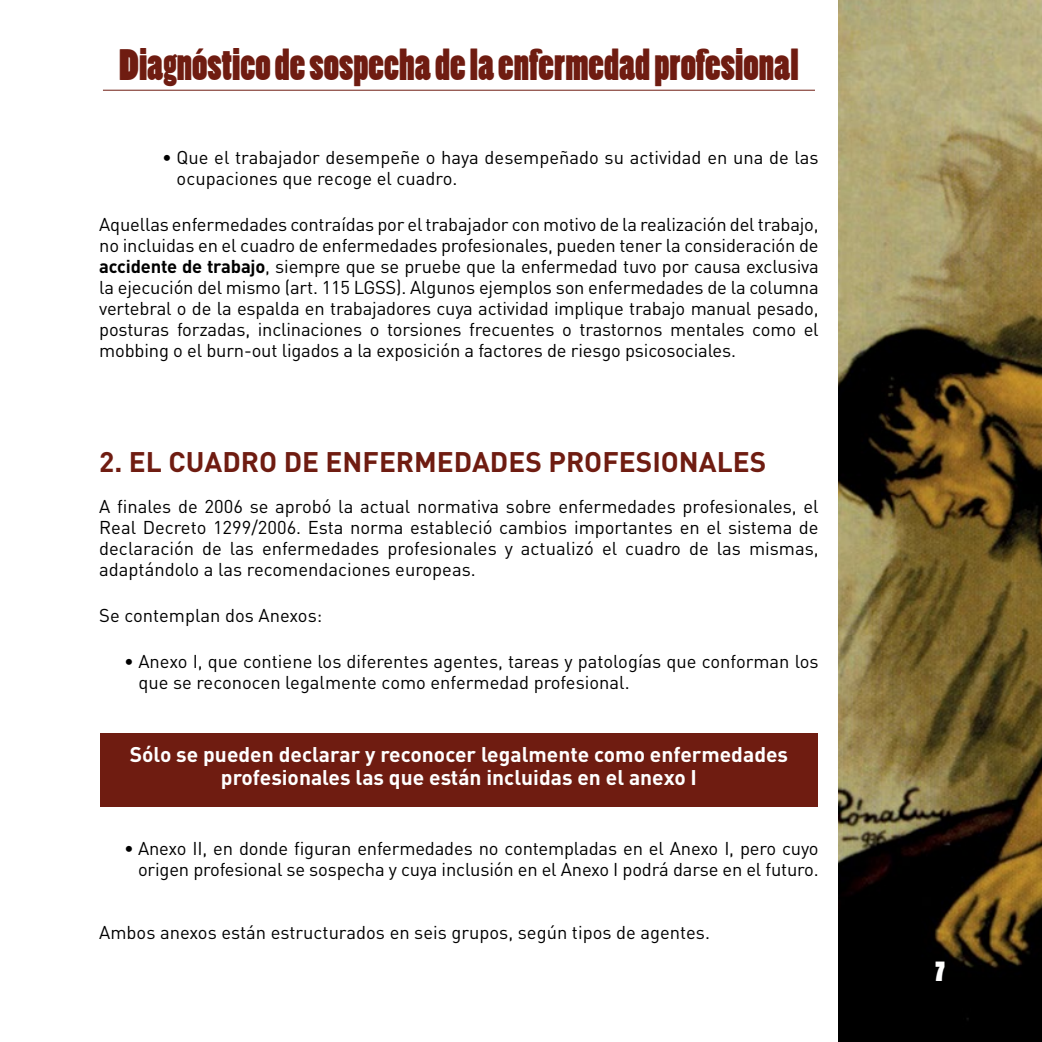
<style>
.page{position:relative;width:1042px;height:1042px;background:#fff}
.page>*{position:absolute;margin:0;border:0;box-sizing:border-box;transform-origin:0 0}
.t1{font:41.12px "Poplar Std";color:#6f1c11}
.t2{font:700 28px "DIN";color:#6f1c11}
.t3{font:26.25px "Poplar Std";color:#fff}
.t4{font:700 21px/23.1px "DIN";color:#fff;text-align:center}
.t5{font:18.38px/21px "DIN";color:#000}
.s1{font-weight:700}
</style>
<div class="page">
<img style="left:838px;top:0;width:204px;height:1042px">
<hr style="left:103px;top:90px;width:712px;height:1px;background:#6f1c11">
<div style="left:100px;top:733px;width:718px;height:73px;background:#6f1c11"></div>
<h1 class="t1" style="left:119px;top:42px;width:681px">Diagnóstico de sospecha de la enfermedad profesional</h1>
<p class="t5" style="left:177px;top:146px;width:643px;text-indent:-14px">• Que el trabajador desempeñe o haya desempeñado su actividad en una de las ocupaciones que recoge el cuadro.</p>
<p class="t5" style="left:99px;top:213px;width:721px;text-align:justify">Aquellas enfermedades contraídas por el trabajador con motivo de la realización del trabajo, no incluidas en el cuadro de enfermedades profesionales, pueden tener la consideración de <span class="s1">accidente de trabajo</span>, siempre que se pruebe que la enfermedad tuvo por causa exclusiva la ejecución del mismo (art. 115 LGSS). Algunos ejemplos son enfermedades de la columna vertebral o de la espalda en trabajadores cuya actividad implique trabajo manual pesado, posturas forzadas, inclinaciones o torsiones frecuentes o trastornos mentales como el mobbing o el burn-out ligados a la exposición a factores de riesgo psicosociales.</p>
<h2 class="t2" style="left:99px;top:444px;width:668px">2. EL CUADRO DE ENFERMEDADES PROFESIONALES</h2>
<p class="t5" style="left:99px;top:496px;width:721px;text-align:justify">A finales de 2006 se aprobó la actual normativa sobre enfermedades profesionales, el Real Decreto 1299/2006. Esta norma estableció cambios importantes en el sistema de declaración de las enfermedades profesionales y actualizó el cuadro de las mismas, adaptándolo a las recomendaciones europeas.</p>
<p class="t5" style="left:99px;top:604px;width:224px">Se contemplan dos Anexos:</p>
<p class="t5" style="left:138px;top:650px;width:682px;text-indent:-14px">• Anexo I, que contiene los diferentes agentes, tareas y patologías que conforman los que se reconocen legalmente como enfermedad profesional.</p>
<p class="t4" style="left:130px;top:741px;width:660px">Sólo se pueden declarar y reconocer legalmente como enfermedades profesionales las que están incluidas en el anexo I</p>
<p class="t5" style="left:124px;top:838px;width:696px;text-align:right">• Anexo II, en donde figuran enfermedades no contempladas en el Anexo I, pero cuyo origen profesional se sospecha y cuya inclusión en el Anexo I podrá darse en el futuro.</p>
<p class="t5" style="left:99px;top:922px;width:612px">Ambos anexos están estructurados en seis grupos, según tipos de agentes.</p>
<h3 class="t3" style="left:935px;top:956px;width:11px">7</h3>
</div>
